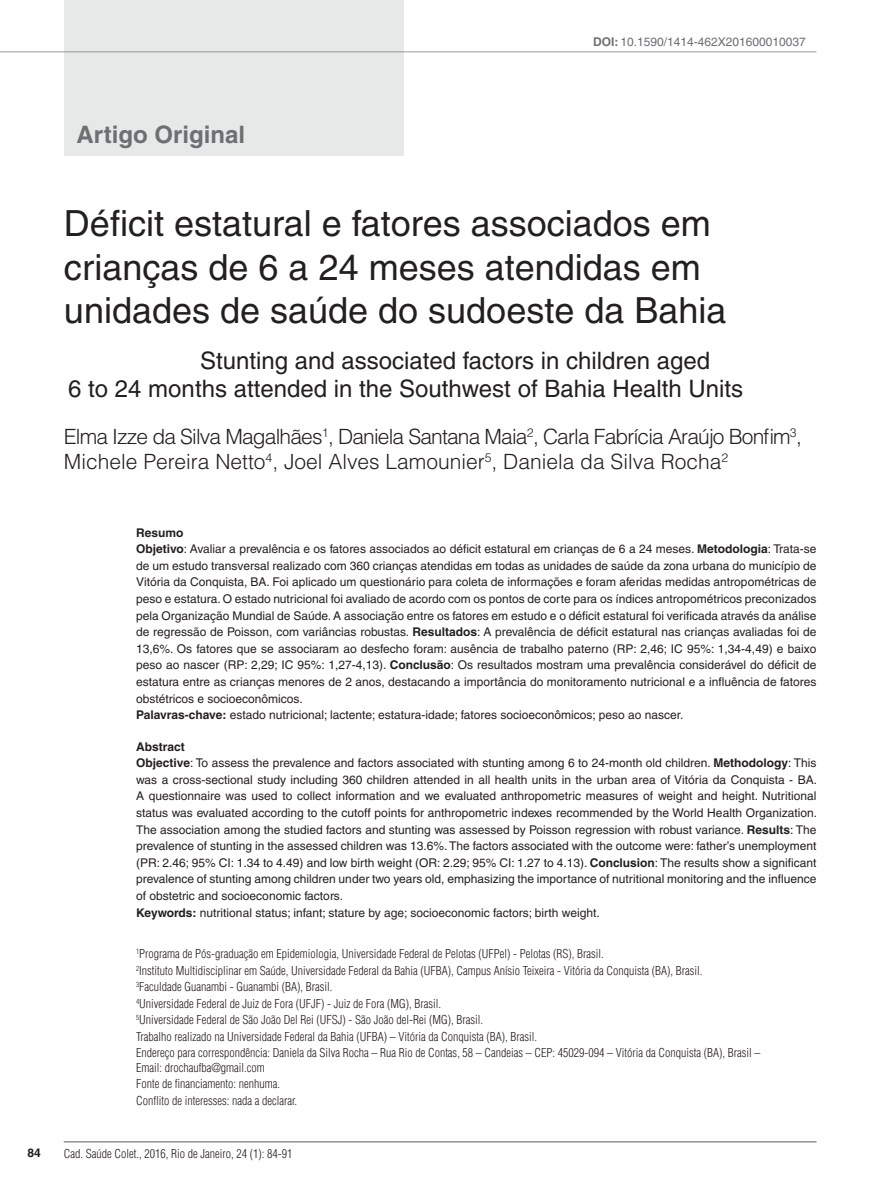
<style>
.page{position:relative;width:893px;height:1191px;background:#fff}
.page>*{position:absolute;margin:0;border:0;box-sizing:border-box;transform-origin:0 0}
.ArticleTitle{font:36px/43.2px "Helvetica";color:#231f20}
.ArticleTitle-Trans1{font:24px/28.8px "Helvetica";color:#231f20}
.ArticleTypeAlt{font:700 24px "Helvetica";color:#6d6f71}
.Authors{font:300 21px/25.2px "Helvetica";letter-spacing:-.04em;color:#231f20}
.Abstract{font:12px/16.6px "Helvetica";color:#231f20;text-align:justify}
.Abstract-Trans1{font:12px/16.6px "Helvetica";color:#231f20;text-align:justify}
.Affiliations{font:300 condensed 12px "Helvetica";color:#231f20}
.Correspondence{font:300 condensed 12px/14.4px "Helvetica";color:#231f20}
.Keywords{font:12px "Helvetica";color:#231f20}
.fnArticleOther{font:300 condensed 12px "Helvetica";color:#231f20}
.Keywords-Trans1{font:12px "Helvetica";color:#231f20}
.pubNameFooter{font:300 condensed 12px "Helvetica";color:#231f20}
.fnConflict{font:300 condensed 12px "Helvetica";color:#231f20}
.ArticleDOIAlt{font:12px "Helvetica";color:#6d6f71}
.fnSupported-by{font:300 condensed 12px "Helvetica";color:#231f20}
.AbstractTitle-Trans1{font:700 12px "Helvetica";color:#231f20}
.AbstractTitle{font:700 12px "Helvetica";color:#231f20}
.PageNumber{font:700 12px "Helvetica";color:#231f20}
.s1{font-weight:700}
</style>
<div class="page">
<div style="left:64px;top:0;width:339px;height:156px;background:#e7e8e8"></div>
<hr style="left:0;top:51px;width:816px;height:1px;background:#6d6f71">
<hr style="left:64px;top:1141px;width:752px;height:1px;background:#6d6f71">
<p class="ArticleTypeAlt" style="left:77px;top:120px;width:170px">Artigo Original</p>
<p class="ArticleDOIAlt" style="left:593px;top:34px;width:214px"><span class="s1">DOI:</span> 10.1590/1414-462X201600010037</p>
<p class="ArticleTitle" style="left:64px;top:202px;width:664px">Déficit estatural e fatores associados em crianças de 6 a 24 meses atendidas em unidades de saúde do sudoeste da Bahia</p>
<p class="ArticleTitle-Trans1" style="left:68px;top:346px;width:676px;text-indent:132px">Stunting and associated factors in children aged<br>6 to 24 months attended in the Southwest of Bahia Health Units</p>
<p class="Authors" style="left:64px;top:424px;width:740px">Elma Izze da Silva Magalhães<sup>1</sup>, Daniela Santana Maia<sup>2</sup>, Carla Fabrícia Araújo Bonfim<sup>3</sup>,<br>Michele Pereira Netto<sup>4</sup>, Joel Alves Lamounier<sup>5</sup>, Daniela da Silva Rocha<sup>2</sup></p>
<p class="AbstractTitle" style="left:136px;top:525px;width:49px">Resumo</p>
<p class="Abstract" style="left:136px;top:540px;width:682px"><span class="s1">Objetivo</span>: Avaliar a prevalência e os fatores associados ao déficit estatural em crianças de 6 a 24 meses. <span class="s1">Metodologia</span>: Trata-se de um estudo transversal realizado com 360 crianças atendidas em todas as unidades de saúde da zona urbana do município de Vitória da Conquista, BA. Foi aplicado um questionário para coleta de informações e foram aferidas medidas antropométricas de peso e estatura. O estado nutricional foi avaliado de acordo com os pontos de corte para os índices antropométricos preconizados pela Organização Mundial de Saúde. A associação entre os fatores em estudo e o déficit estatural foi verificada através da análise de regressão de Poisson, com variâncias robustas. <span class="s1">Resultados</span>: A prevalência de déficit estatural nas crianças avaliadas foi de 13,6%. Os fatores que se associaram ao desfecho foram: ausência de trabalho paterno (RP: 2,46; IC 95%: 1,34-4,49) e baixo peso ao nascer (RP: 2,29; IC 95%: 1,27-4,13). <span class="s1">Conclusão</span>: Os resultados mostram uma prevalência considerável do déficit de estatura entre as crianças menores de 2 anos, destacando a importância do monitoramento nutricional e a influência de fatores obstétricos e socioeconômicos.</p>
<p class="Keywords" style="left:136px;top:708px;width:549px"><span class="s1">Palavras-chave:</span> estado nutricional; lactente; estatura-idade; fatores socioeconômicos; peso ao nascer.</p>
<p class="AbstractTitle-Trans1" style="left:136px;top:739px;width:50px">Abstract</p>
<p class="Abstract-Trans1" style="left:136px;top:754px;width:682px"><span class="s1">Objective</span>: To assess the prevalence and factors associated with stunting among 6 to 24-month old children. <span class="s1">Methodology</span>: This was a cross-sectional study including 360 children attended in all health units in the urban area of Vitória da Conquista - BA.<br>A questionnaire was used to collect information and we evaluated anthropometric measures of weight and height. Nutritional status was evaluated according to the cutoff points for anthropometric indexes recommended by the World Health Organization.<br>The association among the studied factors and stunting was assessed by Poisson regression with robust variance. <span class="s1">Results</span>: The prevalence of stunting in the assessed children was 13.6%. The factors associated with the outcome were: father’s unemployment (PR: 2.46; 95% CI: 1.34 to 4.49) and low birth weight (OR: 2.29; 95% CI: 1.27 to 4.13). <span class="s1">Conclusion</span>: The results show a significant prevalence of stunting among children under two years old, emphasizing the importance of nutritional monitoring and the influence of obstetric and socioeconomic factors.</p>
<p class="Keywords-Trans1" style="left:136px;top:905px;width:465px"><span class="s1">Keywords:</span> nutritional status; infant; stature by age; socioeconomic factors; birth weight.</p>
<p class="Affiliations" style="left:136px;top:946px;width:469px"><sup>1</sup>Programa de Pós-graduação em Epidemiologia, Universidade Federal de Pelotas (UFPel) - Pelotas (RS), Brasil.</p>
<p class="Affiliations" style="left:136px;top:962px;width:568px"><sup>2</sup>Instituto Multidisciplinar em Saúde, Universidade Federal da Bahia (UFBA), Campus Anísio Teixeira - Vitória da Conquista (BA), Brasil.</p>
<p class="Affiliations" style="left:136px;top:979px;width:198px"><sup>3</sup>Faculdade Guanambi - Guanambi (BA), Brasil.</p>
<p class="Affiliations" style="left:136px;top:996px;width:307px"><sup>4</sup>Universidade Federal de Juiz de Fora (UFJF) - Juiz de Fora (MG), Brasil.</p>
<p class="Affiliations" style="left:136px;top:1012px;width:349px"><sup>5</sup>Universidade Federal de São João Del Rei (UFSJ) - São João del-Rei (MG), Brasil.</p>
<p class="fnArticleOther" style="left:136px;top:1029px;width:402px">Trabalho realizado na Universidade Federal da Bahia (UFBA) – Vitória da Conquista (BA), Brasil.</p>
<p class="Correspondence" style="left:136px;top:1045px;width:626px">Endereço para correspondência: Daniela da Silva Rocha – Rua Rio de Contas, 58 – Candeias – CEP: 45029-094 – Vitória da Conquista (BA), Brasil –<br>Email: drochaufba@gmail.com</p>
<p class="fnSupported-by" style="left:136px;top:1076px;width:145px">Fonte de financiamento: nenhuma.</p>
<p class="fnConflict" style="left:136px;top:1093px;width:163px">Conflito de interesses: nada a declarar.</p>
<p class="PageNumber" style="left:27px;top:1145px;width:15px">84</p>
<p class="pubNameFooter" style="left:64px;top:1145px;width:230px">Cad. Saúde Colet., 2016, Rio de Janeiro, 24 (1): 84-91</p>
</div>
